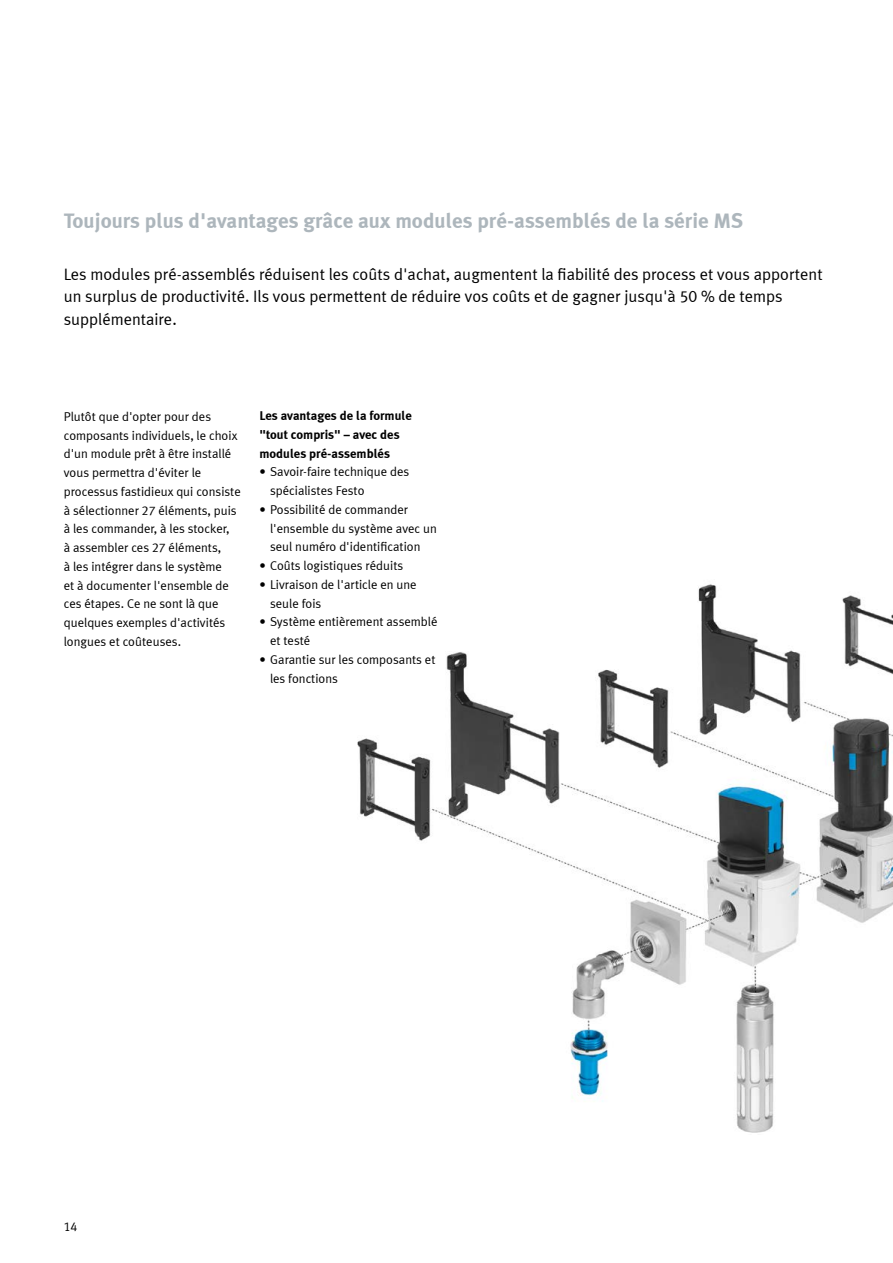
<style>
.page{position:relative;width:893px;height:1263px;background:#fff}
.page>*{position:absolute;margin:0;border:0;box-sizing:border-box;transform-origin:0 0}
.t1{font:700 21px "Meta Plus LF";color:#adb6bc}
.t2{font:16.5px/22.5px "Meta Plus LF";color:#000}
.t3{font:12.75px/18.8px "Meta Plus LF";color:#000}
.t4{font:700 12.75px/18.8px "Meta Plus LF";color:#000}
</style>
<div class="page">
<img style="left:357px;top:584px;width:536px;height:549px">
<h1 class="t1" style="left:64px;top:208px;width:681px">Toujours plus d'avantages grâce aux modules pré-assemblés de la série MS</h1>
<p class="t2" style="left:64px;top:262px;width:760px">Les modules pré-assemblés réduisent les coûts d'achat, augmentent la fiabilité des process et vous apportent un surplus de productivité. Ils vous permettent de réduire vos coûts et de gagner jusqu'à 50 % de temps supplémentaire.</p>
<p class="t3" style="left:64px;top:407px;width:179px">Plutôt que d'opter pour des composants individuels, le choix d'un module prêt à être installé vous permettra d'éviter le processus fastidieux qui consiste à sélectionner 27 éléments, puis à les commander, à les stocker,<br>à assembler ces 27 éléments,<br>à les intégrer dans le système<br>et à documenter l'ensemble de ces étapes. Ce ne sont là que quelques exemples d'activités longues et coûteuses.</p>
<p class="t4" style="left:259px;top:406px;width:154px">Les avantages de la formule "tout compris" – avec des modules pré-assemblés</p>
<p class="t3" style="left:270px;top:462px;width:141px;text-indent:-11px">• Savoir-faire technique des spécialistes Festo</p>
<p class="t3" style="left:270px;top:500px;width:168px;text-indent:-11px">• Possibilité de commander l'ensemble du système avec un seul numéro d'identification</p>
<p class="t3" style="left:259px;top:556px;width:145px">• Coûts logistiques réduits</p>
<p class="t3" style="left:270px;top:575px;width:148px;text-indent:-11px">• Livraison de l'article en une seule fois</p>
<p class="t3" style="left:270px;top:612px;width:169px;text-indent:-11px">• Système entièrement assemblé et testé</p>
<p class="t3" style="left:270px;top:650px;width:167px;text-indent:-11px">• Garantie sur les composants et les fonctions</p>
<p class="t3" style="left:64px;top:1217px;width:15px">14</p>
</div>
